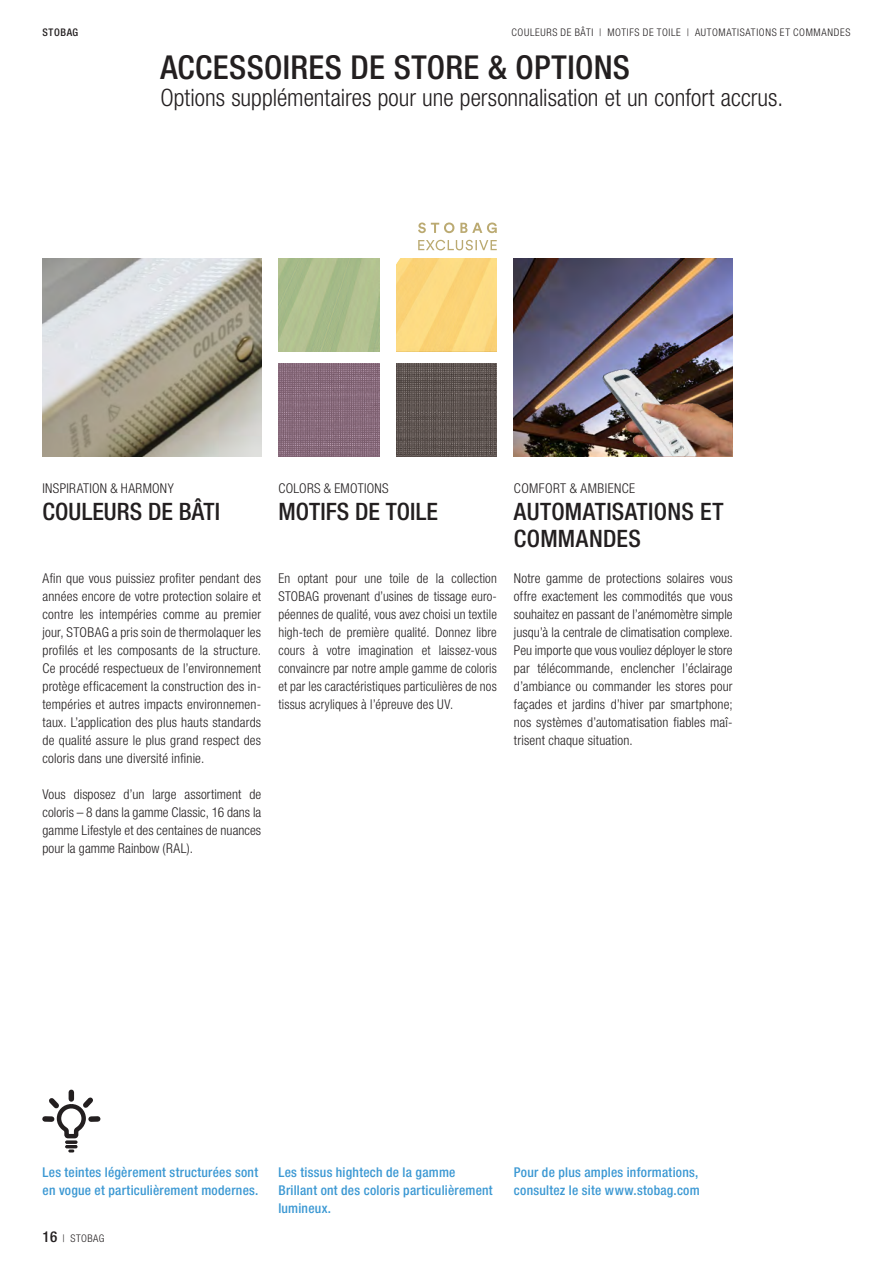
<style>
.page{position:relative;width:893px;height:1263px;background:#fff}
.page>*{position:absolute;margin:0;border:0;box-sizing:border-box;transform-origin:0 0}
.t1{font:500 condensed 33px "Helvetica Neue LT Pro";letter-spacing:.01em;color:#231f20}
.t2{font:300 condensed 24px "Helvetica Neue LT Pro";color:#231f20}
.t3{font:500 condensed 24px/27px "Helvetica Neue LT Pro";letter-spacing:.01em;color:#231f20}
.t4{font:300 condensed 13.5px/18px "Helvetica Neue LT Pro";letter-spacing:.015em;color:#231f20;text-align:justify}
.t5{font:500 condensed 13.5px/18px "Helvetica Neue LT Pro";letter-spacing:.02em;color:#3b98d3}
.t6{font:300 condensed 10.5px "Helvetica Neue LT Pro";letter-spacing:.06em;color:#231f20}
.t7{font:500 condensed 10.5px "Helvetica Neue LT Pro";letter-spacing:.055em;color:#231f20}
.s1{font-weight:500;font-size:15px}
</style>
<div class="page">
<svg style="left:42px;top:1089px;width:59px;height:64px"></svg>
<img style="left:396px;top:259px;width:101px;height:93px">
<img style="left:278px;top:259px;width:101px;height:93px">
<img style="left:396px;top:364px;width:101px;height:93px">
<img style="left:278px;top:364px;width:101px;height:93px">
<img style="left:43px;top:258px;width:218px;height:199px">
<img style="left:514px;top:259px;width:219px;height:198px">
<img style="left:575px;top:354px;width:158px;height:103px">
<svg style="left:418px;top:240px;width:79px;height:10px"></svg>
<svg style="left:418px;top:222px;width:79px;height:11px"></svg>
<p class="t7" style="left:43px;top:26px;width:37px">STOBAG</p>
<p class="t6" style="left:511px;top:26px;width:340px">COULEURS DE BÂTI | MOTIFS DE TOILE | AUTOMATISATIONS ET COMMANDES</p>
<h1 class="t1" style="left:160px;top:47px;width:471px">ACCESSOIRES DE STORE &amp; OPTIONS</h1>
<h2 class="t2" style="left:160px;top:83px;width:624px">Options supplémentaires pour une personnalisation et un confort accrus.</h2>
<p class="t4" style="left:43px;top:479px;width:133px">INSPIRATION &amp; HARMONY</p>
<h2 class="t3" style="left:43px;top:497px;width:179px">COULEURS DE BÂTI</h2>
<p class="t4" style="left:43px;top:569px;width:220px">Afin que vous puissiez profiter pendant des années encore de votre protection solaire et contre les intempéries comme au premier jour, STOBAG a pris soin de thermolaquer les profilés et les composants de la structure.<br>Ce procédé respectueux de l’environnement protège efficacement la construction des in&shy;tempéries et autres impacts environnemen&shy;taux. L’application des plus hauts standards de qualité assure le plus grand respect des coloris dans une diversité infinie.</p>
<p class="t4" style="left:43px;top:785px;width:220px">Vous disposez d’un large assortiment de coloris – 8 dans la gamme Classic, 16 dans la gamme Lifestyle et des centaines de nuances pour la gamme Rainbow (RAL).</p>
<p class="t4" style="left:278px;top:479px;width:112px">COLORS &amp; EMOTIONS</p>
<h2 class="t3" style="left:278px;top:497px;width:161px">MOTIFS DE TOILE</h2>
<p class="t4" style="left:278px;top:569px;width:220px">En optant pour une toile de la collection STOBAG provenant d’usines de tissage euro&shy;péennes de qualité, vous avez choisi un textile high-tech de première qualité. Donnez libre cours à votre imagination et laissez-vous convaincre par notre ample gamme de coloris et par les caractéristiques particulières de nos tissus acryliques à l’épreuve des UV.</p>
<p class="t4" style="left:514px;top:479px;width:123px">COMFORT &amp; AMBIENCE</p>
<h2 class="t3" style="left:514px;top:497px;width:211px">AUTOMATISATIONS ET<br>COMMANDES</h2>
<p class="t4" style="left:514px;top:569px;width:220px">Notre gamme de protections solaires vous offre exactement les commodités que vous souhaitez en passant de l’anémomètre simple jusqu’à la centrale de climatisation complexe.<br>Peu importe que vous vouliez déployer le store par télécommande, enclencher l’éclairage d’ambiance ou commander les stores pour façades et jardins d’hiver par smartphone; nos systèmes d’automatisation fiables maî&shy;trisent chaque situation.</p>
<p class="t5" style="left:43px;top:1163px;width:217px">Les teintes légèrement structurées sont en vogue et particulièrement modernes.</p>
<p class="t5" style="left:514px;top:1163px;width:187px">Pour de plus amples informations, consultez le site www.stobag.com</p>
<p class="t5" style="left:278px;top:1163px;width:216px">Les tissus hightech de la gamme<br>Brillant ont des coloris particulièrement lumineux.</p>
<p class="t6" style="left:43px;top:1232px;width:64px"><span class="s1">16</span> | STOBAG</p>
</div>
